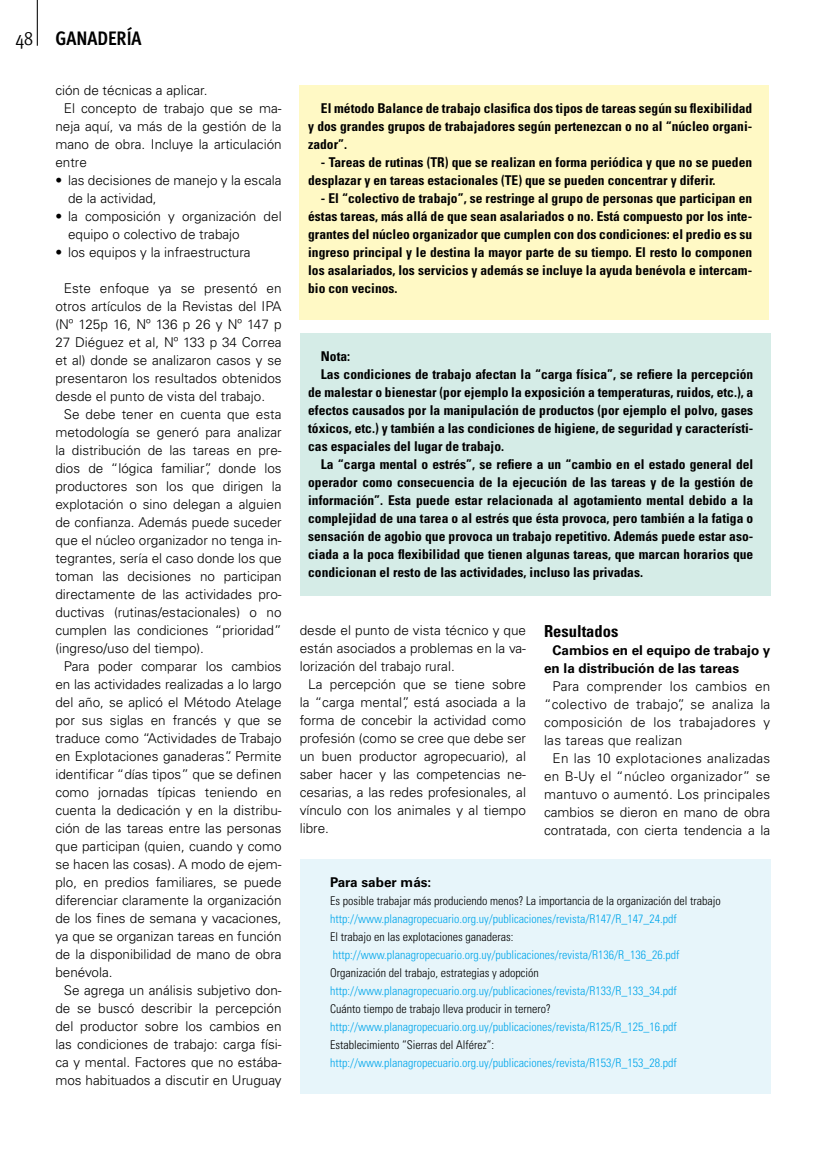
<style>
.page{position:relative;width:830px;height:1170px;background:#fff}
.page>*{position:absolute;margin:0;border:0;box-sizing:border-box;transform-origin:0 0}
.t1{font:700 19.5px "Meta Cond";color:#000}
.t2{font:19.5px "Meta Cond";color:#000}
.t3{font:700 condensed 16.5px "Univers LT Std";color:#000}
.t4{font:300 13.5px/18px "Univers LT Std";color:#000;text-align:justify}
.t5{font:700 condensed 13.5px/18px "Univers LT Std";color:#000;text-align:justify}
.t6{font:700 13.5px/18px "Univers LT Std";color:#000}
.t7{font:300 condensed 12px "Univers LT Std";color:#00a6eb}
.t8{font:300 condensed 12px "Univers LT Std";color:#000}
</style>
<div class="page">
<hr style="left:37px;top:0;width:1px;height:46px;background:#000">
<div style="left:299px;top:333px;width:471px;height:262px;background:#d5ece7"></div>
<div style="left:299px;top:85px;width:469px;height:234px;background:#fff9c5"></div>
<div style="left:300px;top:859px;width:470px;height:234px;background:#e7f5fa"></div>
<h1 class="t2" style="left:16px;top:28px;width:19px">48</h1>
<h1 class="t1" style="left:55px;top:27px;width:88px">GANADERÍA</h1>
<p class="t4" style="left:55px;top:81px;width:154px">ción de técnicas a aplicar.</p>
<p class="t4" style="left:64px;top:99px;width:219px">El concepto de trabajo que se ma-</p>
<p class="t4" style="left:55px;top:117px;width:228px">neja aquí, va más de la gestión de la</p>
<p class="t4" style="left:55px;top:135px;width:228px">mano de obra. Incluye la articulación</p>
<p class="t4" style="left:55px;top:153px;width:33px">entre</p>
<p class="t4" style="left:68px;top:171px;width:215px;text-indent:-13px">• las decisiones de manejo y la escala de la actividad,</p>
<p class="t4" style="left:68px;top:207px;width:215px;text-indent:-13px">• la composición y organización del equipo o colectivo de trabajo</p>
<p class="t4" style="left:55px;top:243px;width:197px">• los equipos y la infraestructura</p>
<p class="t4" style="left:55px;top:279px;width:228px;text-indent:9px">Este enfoque ya se presentó en otros artículos de la Revistas del IPA (Nº 125p 16, Nº 136 p 26 y Nº 147 p 27 Diéguez et al, Nº 133 p 34 Correa et al) donde se analizaron casos y se presentaron los resultados obtenidos desde el punto de vista del trabajo.</p>
<p class="t4" style="left:55px;top:405px;width:228px;text-indent:9px">Se debe tener en cuenta que esta metodología se generó para analizar la distribución de las tareas en pre&shy;dios de “lógica familiar”, donde los productores son los que dirigen la explotación o sino delegan a alguien de confianza. Además puede suceder que el núcleo organizador no tenga in&shy;tegrantes, sería el caso donde los que toman las decisiones no participan directamente de las actividades pro&shy;ductivas (rutinas/estacionales) o no cumplen las condiciones “prioridad” (ingreso/uso del tiempo).</p>
<p class="t4" style="left:55px;top:657px;width:228px;text-indent:9px">Para poder comparar los cambios en las actividades realizadas a lo largo del año, se aplicó el Método Atelage por sus siglas en francés y que se traduce como “Actividades de Trabajo en Explotaciones ganaderas”. Permite identificar “días tipos” que se definen como jornadas típicas teniendo en cuenta la dedicación y en la distribu&shy;ción de las tareas entre las personas que participan (quien, cuando y como se hacen las cosas). A modo de ejem&shy;plo, en predios familiares, se puede diferenciar claramente la organización de los fines de semana y vacaciones, ya que se organizan tareas en función de la disponibilidad de mano de obra benévola.</p>
<p class="t4" style="left:55px;top:981px;width:228px;text-indent:9px">Se agrega un análisis subjetivo don&shy;de se buscó describir la percepción del productor sobre los cambios en las condiciones de trabajo: carga físi&shy;ca y mental. Factores que no estába&shy;mos habituados a discutir en Uruguay</p>
<p class="t5" style="left:308px;top:99px;width:445px;text-indent:13px">El método Balance de trabajo clasifica dos tipos de tareas según su flexibilidad y dos grandes grupos de trabajadores según pertenezcan o no al “núcleo organi&shy;zador”.</p>
<p class="t5" style="left:308px;top:153px;width:445px;text-indent:13px">- Tareas de rutinas (TR) que se realizan en forma periódica y que no se pueden desplazar y en tareas estacionales (TE) que se pueden concentrar y diferir.</p>
<p class="t5" style="left:308px;top:189px;width:445px;text-indent:13px">- El “colectivo de trabajo”, se restringe al grupo de personas que participan en éstas tareas, más allá de que sean asalariados o no. Está compuesto por los inte&shy;grantes del núcleo organizador que cumplen con dos condiciones: el predio es su ingreso principal y le destina la mayor parte de su tiempo. El resto lo componen los asalariados, los servicios y además se incluye la ayuda benévola e intercam&shy;bio con vecinos.</p>
<p class="t5" style="left:321px;top:347px;width:31px">Nota:</p>
<p class="t5" style="left:321px;top:365px;width:433px">Las condiciones de trabajo afectan la “carga física”, se refiere la percepción</p>
<p class="t5" style="left:308px;top:383px;width:446px">de malestar o bienestar (por ejemplo la exposición a temperaturas, ruidos, etc.), a</p>
<p class="t5" style="left:308px;top:401px;width:446px">efectos causados por la manipulación de productos (por ejemplo el polvo, gases</p>
<p class="t5" style="left:308px;top:419px;width:446px">tóxicos, etc.) y también a las condiciones de higiene, de seguridad y característi-</p>
<p class="t5" style="left:308px;top:437px;width:197px">cas espaciales del lugar de trabajo.</p>
<p class="t5" style="left:321px;top:455px;width:433px">La “carga mental o estrés”, se refiere a un “cambio en el estado general del</p>
<p class="t5" style="left:308px;top:473px;width:446px">operador como consecuencia de la ejecución de las tareas y de la gestión de</p>
<p class="t5" style="left:308px;top:491px;width:446px">información”. Esta puede estar relacionada al agotamiento mental debido a la</p>
<p class="t5" style="left:308px;top:509px;width:446px">complejidad de una tarea o al estrés que ésta provoca, pero también a la fatiga o</p>
<p class="t5" style="left:308px;top:527px;width:446px">sensación de agobio que provoca un trabajo repetitivo. Además puede estar aso-</p>
<p class="t5" style="left:308px;top:545px;width:446px">ciada a la poca flexibilidad que tienen algunas tareas, que marcan horarios que</p>
<p class="t5" style="left:308px;top:563px;width:336px">condicionan el resto de las actividades, incluso las privadas.</p>
<p class="t4" style="left:299px;top:621px;width:228px">desde el punto de vista técnico y que están asociados a problemas en la va&shy;lorización del trabajo rural.</p>
<p class="t4" style="left:299px;top:675px;width:228px;text-indent:9px">La percepción que se tiene sobre la “carga mental”, está asociada a la forma de concebir la actividad como profesión (como se cree que debe ser un buen productor agropecuario), al saber hacer y las competencias ne&shy;cesarias, a las redes profesionales, al vínculo con los animales y al tiempo libre.</p>
<p class="t3" style="left:543px;top:621px;width:76px">Resultados</p>
<p class="t6" style="left:543px;top:641px;width:228px;text-indent:9px">Cambios en el equipo de trabajo y en la distribución de las tareas</p>
<p class="t4" style="left:543px;top:677px;width:228px;text-indent:9px">Para comprender los cambios en “colectivo de trabajo”, se analiza la composición de los trabajadores y las tareas que realizan</p>
<p class="t4" style="left:543px;top:749px;width:228px;text-indent:9px">En las 10 explotaciones analizadas en B-Uy el “núcleo organizador” se mantuvo o aumentó. Los principales cambios se dieron en mano de obra contratada, con cierta tendencia a la</p>
<p class="t6" style="left:330px;top:873px;width:103px">Para saber más:</p>
<p class="t8" style="left:330px;top:893px;width:392px">Es posible trabajar más produciendo menos? La importancia de la organización del trabajo</p>
<p class="t7" style="left:330px;top:911px;width:348px">http://www.planagropecuario.org.uy/publicaciones/revista/R147/R_147_24.pdf</p>
<p class="t8" style="left:330px;top:929px;width:185px">El trabajo en las explotaciones ganaderas:</p>
<p class="t7" style="left:332px;top:947px;width:348px">http://www.planagropecuario.org.uy/publicaciones/revista/R136/R_136_26.pdf</p>
<p class="t8" style="left:330px;top:965px;width:210px">Organización del trabajo, estrategias y adopción</p>
<p class="t7" style="left:330px;top:983px;width:348px">http://www.planagropecuario.org.uy/publicaciones/revista/R133/R_133_34.pdf</p>
<p class="t8" style="left:330px;top:1001px;width:222px">Cuánto tiempo de trabajo lleva producir in ternero?</p>
<p class="t7" style="left:330px;top:1019px;width:348px">http://www.planagropecuario.org.uy/publicaciones/revista/R125/R_125_16.pdf</p>
<p class="t8" style="left:330px;top:1037px;width:165px">Establecimiento “Sierras del Alférez”:</p>
<p class="t7" style="left:330px;top:1055px;width:348px">http://www.planagropecuario.org.uy/publicaciones/revista/R153/R_153_28.pdf</p>
</div>
